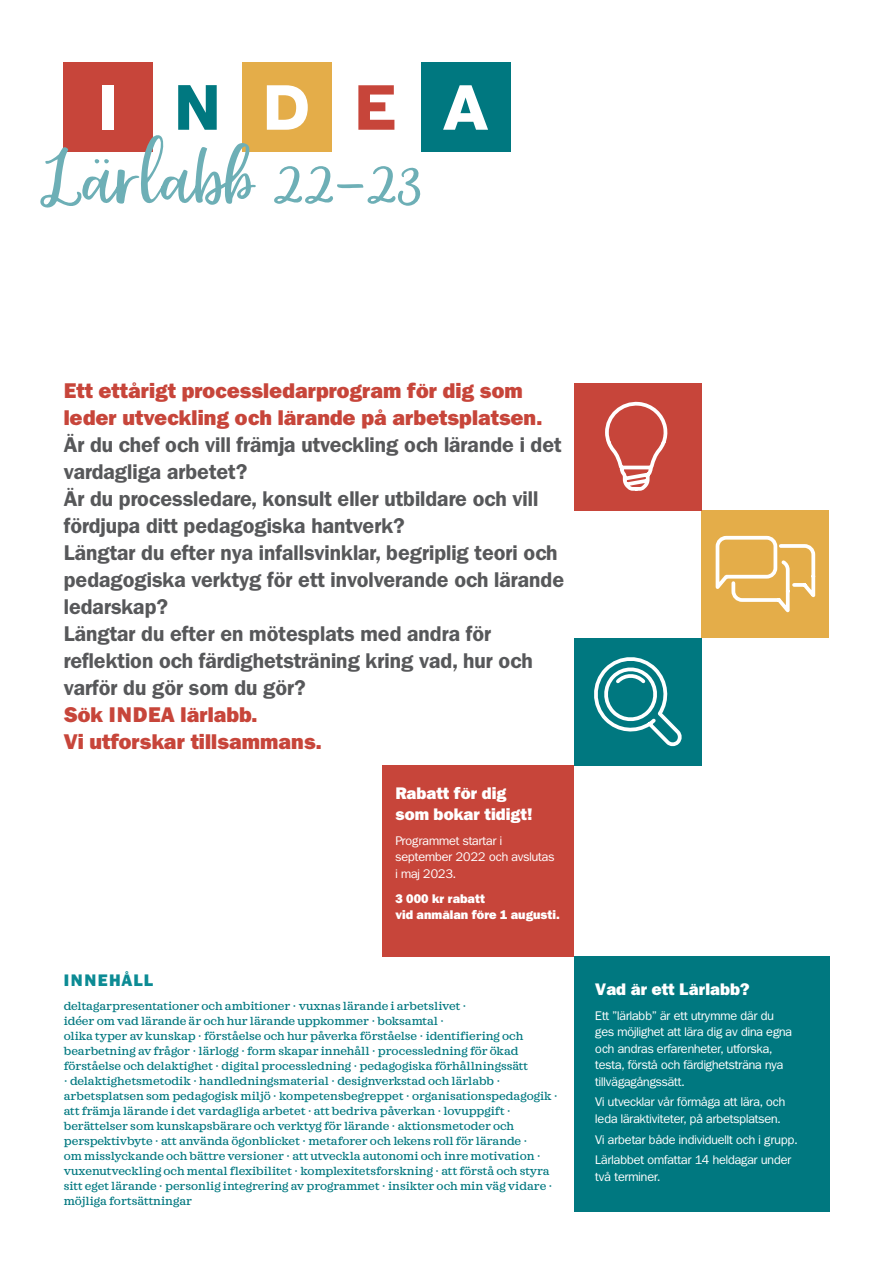
<style>
.page{position:relative;width:893px;height:1263px;background:#fff}
.page>*{position:absolute;margin:0;border:0;box-sizing:border-box;transform-origin:0 0}
.Ingress{font:600 21px/27px "Franklin ITCBQ";color:#57585a}
.Rutarub_vit{font:800 16.5px/21px "Franklin ITCBQ";color:#fff}
.Rub3{font:800 16.5px "Franklin ITCBQ";letter-spacing:.07em;color:#0c8b94}
.Ruta_vit{font:12.3px/16.5px "Franklin ITCBQ";color:#fff}
.Ruta_vit-2{font:800 12.3px/16.5px "Franklin ITCBQ";color:#fff}
.Citat_stor_text{font:500 12px/15px "Sagona";color:#007880}
.s1{font-weight:800;color:#c7453a}
</style>
<div class="page">
<div style="left:574px;top:638px;width:128px;height:127px;background:#007880"></div>
<div style="left:383px;top:765px;width:191px;height:192px;background:#c7453a"></div>
<div style="left:702px;top:510px;width:127px;height:128px;background:#e4ad49"></div>
<div style="left:574px;top:383px;width:128px;height:127px;background:#c7453a"></div>
<svg style="left:715px;top:535px;width:101px;height:78px"></svg>
<div style="left:63px;top:63px;width:90px;height:89px;background:#c7453a"></div>
<div style="left:242px;top:63px;width:89px;height:89px;background:#e4ad49"></div>
<div style="left:421px;top:63px;width:89px;height:89px;background:#007880"></div>
<svg style="left:443px;top:85px;width:45px;height:45px"></svg>
<svg style="left:594px;top:657px;width:88px;height:90px"></svg>
<svg style="left:605px;top:401px;width:63px;height:90px"></svg>
<svg style="left:40px;top:85px;width:381px;height:123px"></svg>
<div style="left:574px;top:957px;width:255px;height:255px;background:#007880"></div>
<p class="Ingress" style="left:64px;top:378px;width:502px"><span class="s1">Ett ettårigt processledarprogram för dig som leder utveckling och lärande på arbetsplatsen.<br></span>Är du chef och vill främja utveckling och lärande i det vardagliga arbetet?<br>Är du processledare, konsult eller utbildare och vill fördjupa ditt pedagogiska hantverk?<br>Längtar du efter nya infallsvinklar, begriplig teori och pedagogiska verktyg för ett involverande och lärande ledarskap?<br>Längtar du efter en mötesplats med andra för reflektion och färdighetsträning kring vad, hur och varför du gör som du gör?<br><span class="s1">Sök INDEA lärlabb.<br>Vi utforskar tillsammans.</span></p>
<p class="Rutarub_vit" style="left:395px;top:783px;width:138px">Rabatt för dig som bokar tidigt!</p>
<p class="Ruta_vit" style="left:395px;top:833px;width:160px">Programmet startar i september 2022 och avslutas i maj 2023.</p>
<p class="Ruta_vit-2" style="left:395px;top:891px;width:165px">3 000 kr rabatt<br>vid anmälan före 1 augusti.</p>
<p class="Rub3" style="left:64px;top:971px;width:91px">INNEHÅLL</p>
<p class="Citat_stor_text" style="left:64px;top:998px;width:496px">deltagarpresentationer och ambitioner · vuxnas lärande i arbetslivet ·<br>idéer om vad lärande är och hur lärande uppkommer · boksamtal ·<br>olika typer av kunskap · förståelse och hur påverka förståelse · identifiering och bearbetning av frågor · lärlogg · form skapar innehåll · processledning för ökad förståelse och delaktighet · digital processledning · pedagogiska förhållningssätt<br>· delaktighetsmetodik · handledningsmaterial · designverkstad och lärlabb · arbetsplatsen som pedagogisk miljö · kompetensbegreppet · organisationspedagogik · att främja lärande i det vardagliga arbetet · att bedriva påverkan · lovuppgift · berättelser som kunskapsbärare och verktyg för lärande · aktionsmetoder och perspektivbyte · att använda ögonblicket · metaforer och lekens roll för lärande ·<br>om misslyckande och bättre versioner · att utveckla autonomi och inre motivation · vuxenutveckling och mental flexibilitet · komplexitetsforskning · att förstå och styra sitt eget lärande · personlig integrering av programmet · insikter och min väg vidare · möjliga fortsättningar</p>
<p class="Rutarub_vit" style="left:595px;top:979px;width:155px">Vad är ett Lärlabb?</p>
<p class="Ruta_vit" style="left:595px;top:1007px;width:198px">Ett ”lärlabb” är ett utrymme där du ges möjlighet att lära dig av dina egna och andras erfarenheter, utforska, testa, förstå och färdighetsträna nya tillvägagångssätt.</p>
<p class="Ruta_vit" style="left:595px;top:1094px;width:191px">Vi utvecklar vår förmåga att lära, och leda läraktiviteter, på arbetsplatsen.</p>
<p class="Ruta_vit" style="left:595px;top:1131px;width:203px">Vi arbetar både individuellt och i grupp.</p>
<p class="Ruta_vit" style="left:595px;top:1152px;width:198px">Lärlabbet omfattar 14 heldagar under två terminer.</p>
</div>
